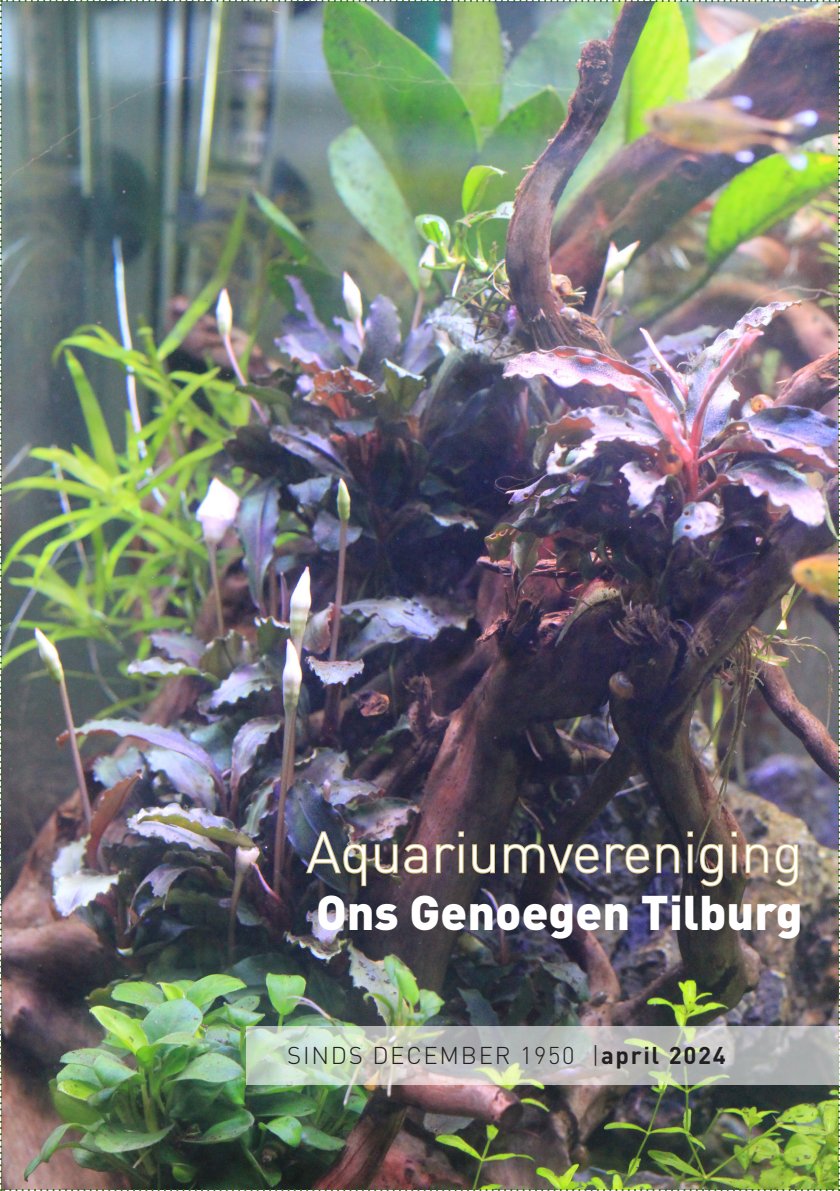
<style>
.page{position:relative;width:840px;height:1191px;background:#fff}
.page>*{position:absolute;margin:0;border:0;box-sizing:border-box;transform-origin:0 0}
.t1{font:300 56px "DIN Pro";color:#fff}
.t2{font:900 48px "DIN Pro";color:#fff}
.t3{font:300 24px "DIN Pro";letter-spacing:.07em;color:#231f20}
.s1{font-weight:700}
</style>
<div class="page">
<img style="left:0;top:0;width:839px;height:1191px">
<p class="t1" style="left:306px;top:814px;width:497px">Aquariumvereniging</p>
<p class="t2" style="left:316px;top:880px;width:488px">Ons Genoegen Tilburg</p>
<p class="t3" style="left:287px;top:1039px;width:440px">SINDS DECEMBER 1950 |<span class="s1">april 2024</span></p>
</div>
